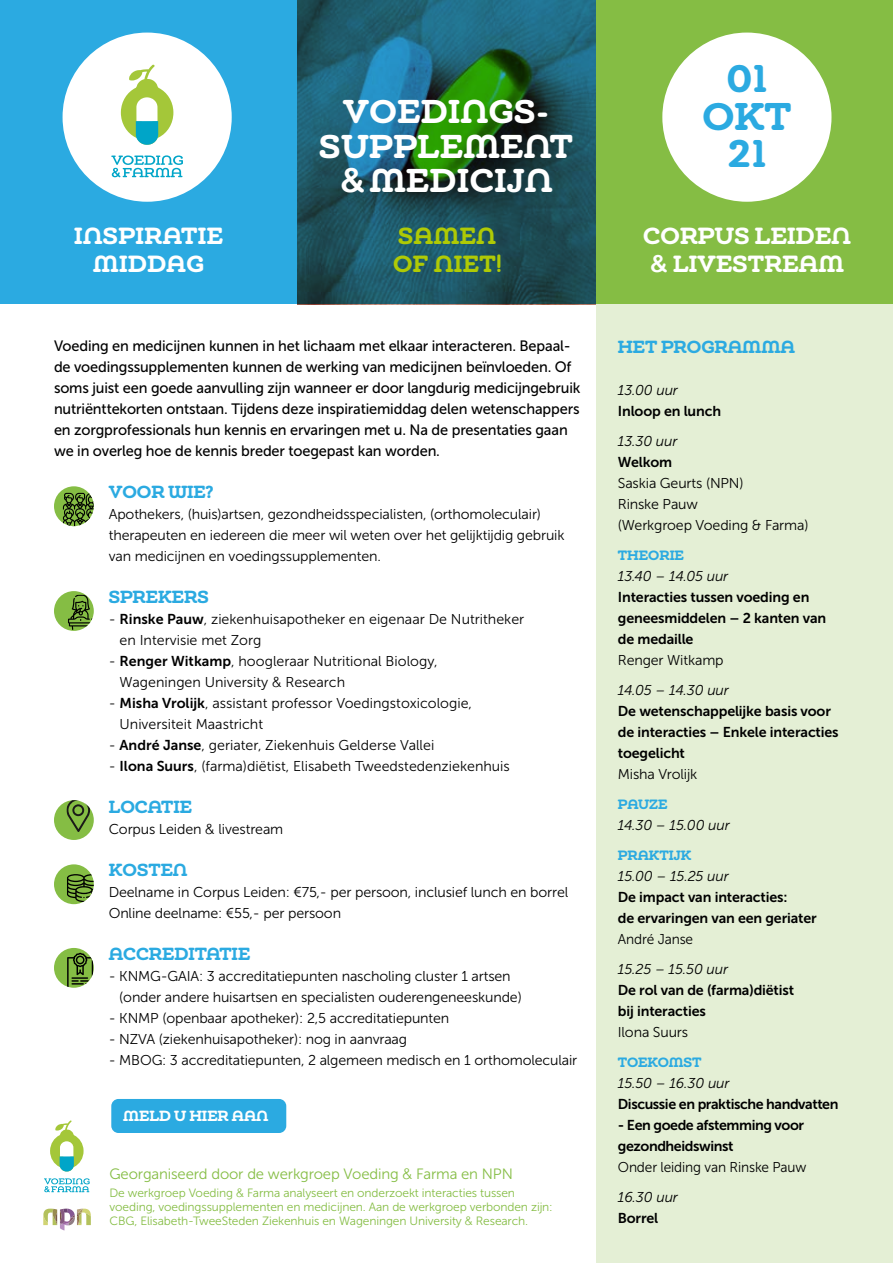
<style>
.page{position:relative;width:893px;height:1263px;background:#fff}
.page>*{position:absolute;margin:0;border:0;box-sizing:border-box;transform-origin:0 0}
.t1{font:700 38.55px/37.5px "Chennai Slab";color:#2baae1;text-align:center}
.t2{font:700 33px/34.5px "Chennai Slab";letter-spacing:.02em;color:#fff;text-align:center}
.t3{font:700 23.4px/28px "Chennai Slab";letter-spacing:.01em;color:#fff}
.t4{font:700 23.4px/28px "Chennai Slab";letter-spacing:.02em;color:#afca05}
.t5{font:700 17.55px "Chennai Slab";color:#2baae1}
.t6{font:15px/21px "Museo Sans 500";letter-spacing:-.01em;color:#000}
.t7{font:14.85px "Museo Sans 300";letter-spacing:-.01em;color:#85bd44}
.t8{font:700 14.7px "Chennai Slab";color:#fff}
.t9{font:14.25px/21px "Museo Sans 300";letter-spacing:-.01em;color:#000}
.t10{font:14.25px/21px "Museo Sans 700";letter-spacing:-.01em;color:#000}
.t11{font:italic 14.25px "Museo Sans 300";letter-spacing:-.01em;color:#000}
.t12{font:14.25px/21px "Museo Sans 700";letter-spacing:-.03em;color:#000}
.t13{font:14.25px "Museo Sans 300";letter-spacing:-.01em;color:#000;scale:.96 1}
.t14{font:700 13.5px "Chennai Slab";color:#2baae1}
.t15{font:12px/14.4px "Museo Sans 300";letter-spacing:-.01em;color:#85bd44}
.s1{font-family:"Arial Rounded MT Bold";font-weight:400}
.s2{font-family:"Museo Sans 700"}
.s3{font-family:"Helvetica";font-weight:300}
</style>
<div class="page">
<div style="left:54px;top:591px;width:40px;height:40px;background:#85bd44;border-radius:50%"></div>
<svg style="left:68px;top:595px;width:25px;height:36px"></svg>
<div style="left:54px;top:486px;width:40px;height:40px;background:#85bd44;border-radius:50%"></div>
<svg style="left:63px;top:493px;width:31px;height:33px"></svg>
<div style="left:54px;top:948px;width:40px;height:40px;background:#85bd44;border-radius:50%"></div>
<svg style="left:67px;top:953px;width:27px;height:35px"></svg>
<div style="left:54px;top:800px;width:40px;height:40px;background:#85bd44;border-radius:50%"></div>
<svg style="left:66px;top:800px;width:24px;height:32px"></svg>
<div style="left:54px;top:864px;width:40px;height:40px;background:#85bd44;border-radius:50%"></div>
<svg style="left:67px;top:874px;width:27px;height:28px"></svg>
<svg style="left:43px;top:1208px;width:48px;height:22px"></svg>
<svg style="left:0;top:0;width:597px;height:304px;background:#247c96"></svg>
<div style="left:63px;top:33px;width:169px;height:169px;background:#fff;border-radius:50%"></div>
<div style="left:597px;top:0;width:296px;height:304px;background:#85bd44"></div>
<div style="left:597px;top:304px;width:296px;height:959px;background:#e4efd5"></div>
<div style="left:662px;top:33px;width:169px;height:169px;background:#fff;border-radius:50%"></div>
<svg style="left:121px;top:65px;width:52px;height:80px"></svg>
<svg style="left:111px;top:155px;width:72px;height:22px"></svg>
<svg style="left:50px;top:1120px;width:34px;height:51px"></svg>
<svg style="left:44px;top:1178px;width:46px;height:14px"></svg>
<div style="left:111px;top:1099px;width:175px;height:34px;background:#2baae1;border-radius:7px"></div>
<h3 class="t3" style="left:74px;top:222px;width:150px;text-align:center">INSPIRATIE<br>MIDDAG</h3>
<h2 class="t2" style="left:319px;top:95px;width:255px">VOEDINGS-<br>SUPPLEMENT <span class="s1">&amp;</span> MEDICIJN</h2>
<h1 class="t1" style="left:702px;top:61px;width:91px">01<br>OKT<br>21</h1>
<h3 class="t4" style="left:393px;top:222px;width:110px">SAMEN<br>OF NIET!</h3>
<h3 class="t3" style="left:643px;top:222px;width:209px">CORPUS LEIDEN <span class="s1">&amp;</span> LIVESTREAM</h3>
<p class="t6" style="left:54px;top:335px;width:528px">Voeding en medicijnen kunnen in het lichaam met elkaar interacteren. Bepaal&shy;de voedingssupplementen kunnen de werking van medicijnen beïnvloeden. Of soms juist een goede aanvulling zijn wanneer er door langdurig medicijngebruik nutriënttekorten ontstaan. Tijdens deze inspiratiemiddag delen wetenschappers en zorgprofessionals hun kennis en ervaringen met u. Na de presentaties gaan we in overleg hoe de kennis breder toegepast kan worden.</p>
<p class="t5" style="left:109px;top:479px;width:107px">VOOR WIE?</p>
<p class="t9" style="left:109px;top:503px;width:457px">Apothekers, (huis)artsen, gezondheidsspecialisten, (orthomoleculair) therapeuten en iedereen die meer wil weten over het gelijktijdig gebruik van medicijnen en voedingssupplementen.</p>
<p class="t5" style="left:109px;top:584px;width:102px">SPREKERS</p>
<p class="t9" style="left:120px;top:608px;width:406px;text-indent:-11px">- <span class="s2">Rinske Pauw</span>, ziekenhuisapotheker en eigenaar De Nutritheker en Intervisie met Zorg</p>
<p class="t9" style="left:120px;top:650px;width:320px;text-indent:-11px">- <span class="s2">Renger Witkamp</span>, hoogleraar Nutritional Biology,<br>Wageningen University <span class="s3">&amp;</span> Research</p>
<p class="t9" style="left:120px;top:692px;width:354px;text-indent:-11px">- <span class="s2">Misha Vrolijk</span>, assistant professor Voedingstoxicologie,<br>Universiteit Maastricht</p>
<p class="t9" style="left:109px;top:734px;width:327px">- <span class="s2">André Janse</span>, geriater, Ziekenhuis Gelderse Vallei</p>
<p class="t9" style="left:109px;top:755px;width:403px">- <span class="s2">Ilona Suurs</span>, (farma)diëtist, Elisabeth Tweedstedenziekenhuis</p>
<p class="t5" style="left:109px;top:794px;width:85px">LOCATIE</p>
<p class="t9" style="left:109px;top:818px;width:176px">Corpus Leiden <span class="s3">&amp;</span> livestream</p>
<p class="t5" style="left:109px;top:857px;width:80px">KOSTEN</p>
<p class="t9" style="left:109px;top:881px;width:461px">Deelname in Corpus Leiden: €75,- per persoon, inclusief lunch en borrel<br>Online deelname: €55,- per persoon</p>
<p class="t5" style="left:109px;top:941px;width:143px">ACCREDITATIE</p>
<p class="t9" style="left:119px;top:965px;width:404px;text-indent:-11px">- KNMG-GAIA: 3 accreditatiepunten nascholing cluster 1 artsen (onder andere huisartsen en specialisten ouderengeneeskunde)</p>
<p class="t9" style="left:109px;top:1007px;width:342px">- KNMP (openbaar apotheker): 2,5 accreditatiepunten</p>
<p class="t9" style="left:109px;top:1028px;width:300px">- NZVA (ziekenhuisapotheker): nog in aanvraag</p>
<p class="t9" style="left:109px;top:1049px;width:470px">- MBOG: 3 accreditatiepunten, 2 algemeen medisch en 1 orthomoleculair</p>
<p class="t8" style="left:123px;top:1105px;width:147px">MELD U HIER AAN</p>
<p class="t7" style="left:109px;top:1166px;width:405px">Georganiseerd door de werkgroep Voeding <span class="s3">&amp;</span> Farma en NPN</p>
<p class="t15" style="left:109px;top:1185px;width:445px">De werkgroep Voeding <span class="s3">&amp;</span> Farma analyseert en onderzoekt interacties tussen voeding, voedingssupplementen en medicijnen. Aan de werkgroep verbonden zijn:<br>CBG, Elisabeth-TweeSteden Ziekenhuis en Wageningen University <span class="s3">&amp;</span> Research.</p>
<p class="t5" style="left:618px;top:334px;width:179px">HET PROGRAMMA</p>
<p class="t11" style="left:618px;top:382px;width:62px">13.00 uur</p>
<p class="t10" style="left:618px;top:400px;width:105px">Inloop en lunch</p>
<p class="t11" style="left:618px;top:433px;width:61px">13.30 uur</p>
<p class="t10" style="left:618px;top:451px;width:56px">Welkom</p>
<p class="t9" style="left:618px;top:472px;width:192px">Saskia Geurts (NPN)<br>Rinske Pauw<br>(Werkgroep Voeding &amp; Farma)</p>
<p class="t14" style="left:618px;top:545px;width:68px">THEORIE</p>
<p class="t11" style="left:618px;top:568px;width:112px">13.40 – 14.05 uur</p>
<p class="t10" style="left:618px;top:586px;width:210px">Interacties tussen voeding en geneesmiddelen – 2 kanten van de medaille</p>
<p class="t9" style="left:618px;top:649px;width:107px">Renger Witkamp</p>
<p class="t11" style="left:618px;top:682px;width:113px">14.05 – 14.30 uur</p>
<p class="t10" style="left:618px;top:700px;width:222px">De wetenschappelijke basis voor de interacties – Enkele interacties toegelicht</p>
<p class="t9" style="left:618px;top:763px;width:81px">Misha Vrolijk</p>
<p class="t14" style="left:618px;top:794px;width:51px">PAUZE</p>
<p class="t11" style="left:618px;top:817px;width:113px">14.30 – 15.00 uur</p>
<p class="t14" style="left:618px;top:845px;width:75px">PRAKTIJK</p>
<p class="t11" style="left:618px;top:868px;width:112px">15.00 – 15.25 uur</p>
<p class="t10" style="left:618px;top:886px;width:200px">De impact van interacties:<br>de ervaringen van een geriater</p>
<p class="t13" style="left:618px;top:931px;width:80px">André Janse</p>
<p class="t11" style="left:618px;top:961px;width:112px">15.25 – 15.50 uur</p>
<p class="t10" style="left:618px;top:979px;width:178px">De rol van de (farma)diëtist bij interacties</p>
<p class="t9" style="left:618px;top:1021px;width:72px">Ilona Suurs</p>
<p class="t14" style="left:618px;top:1052px;width:85px">TOEKOMST</p>
<p class="t11" style="left:618px;top:1075px;width:113px">15.50 – 16.30 uur</p>
<p class="t12" style="left:618px;top:1093px;width:222px">Discussie en praktische handvatten</p>
<p class="t12" style="left:618px;top:1114px;width:188px">- Een goede afstemming voor gezondheidswinst</p>
<p class="t13" style="left:618px;top:1159px;width:198px">Onder leiding van Rinske Pauw</p>
<p class="t11" style="left:618px;top:1189px;width:62px">16.30 uur</p>
<p class="t10" style="left:618px;top:1207px;width:42px">Borrel</p>
</div>
